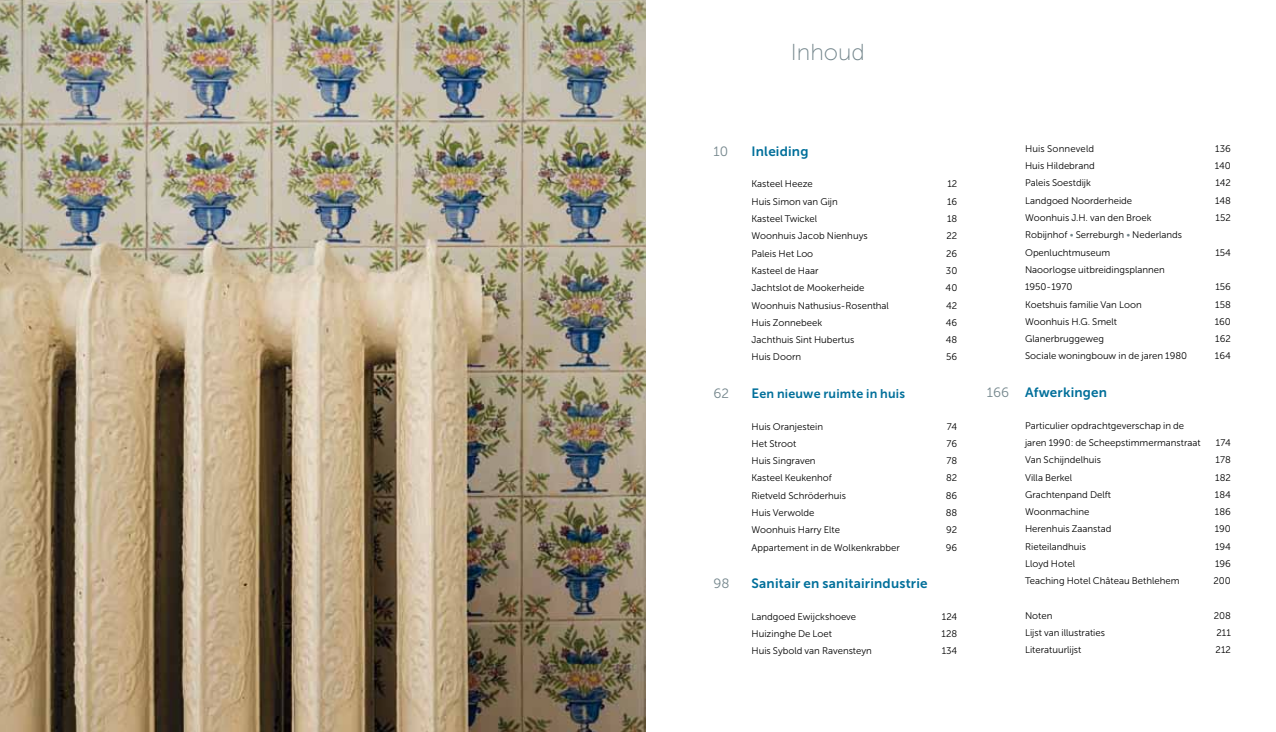
<style>
.page{position:relative;width:1276px;height:732px;background:#fff}
.page>*{position:absolute;margin:0;border:0;box-sizing:border-box;transform-origin:0 0}
.t1{font:23.1px "Museo Sans 100";color:#74868c}
.t2{font:13.5px "Museo Sans 700";letter-spacing:.015em;color:#006f9a}
.t3{font:13.5px "Museo Sans 300";color:#74868c}
.t4{font:12.45px "Museo Sans 700";letter-spacing:.015em;color:#006f9a}
.t5{font:9.6px/17.2px "Museo Sans 300";color:#000}
.s1{font-size:13.5px}
.s2{color:#74868c}
.s3{font-family:"Museo Sans 300";color:#74868c}
</style>
<div class="page">
<img style="left:0;top:0;width:645px;height:731px">
<h1 class="t1" style="left:791px;top:40px;width:76px">Inhoud</h1>
<h2 class="t3" style="left:713px;top:144px;width:16px">10</h2>
<h2 class="t2" style="left:751px;top:143px;width:59px">Inleiding</h2>
<p class="t5" style="left:751px;top:175px;width:63px">Kasteel Heeze</p>
<p class="t5" style="left:947px;top:175px;width:11px">12</p>
<p class="t5" style="left:751px;top:193px;width:88px">Huis Simon van Gijn</p>
<p class="t5" style="left:947px;top:193px;width:12px">16</p>
<p class="t5" style="left:751px;top:210px;width:67px">Kasteel Twickel</p>
<p class="t5" style="left:947px;top:210px;width:12px">18</p>
<p class="t5" style="left:751px;top:227px;width:118px">Woonhuis Jacob Nienhuys</p>
<p class="t5" style="left:946px;top:227px;width:12px">22</p>
<p class="t5" style="left:751px;top:245px;width:63px">Paleis Het Loo</p>
<p class="t5" style="left:946px;top:245px;width:13px">26</p>
<p class="t5" style="left:751px;top:262px;width:69px">Kasteel de Haar</p>
<p class="t5" style="left:946px;top:262px;width:13px">30</p>
<p class="t5" style="left:751px;top:279px;width:115px">Jachtslot de Mookerheide</p>
<p class="t5" style="left:945px;top:279px;width:13px">40</p>
<p class="t5" style="left:751px;top:296px;width:139px">Woonhuis Nathusius-Rosenthal</p>
<p class="t5" style="left:946px;top:296px;width:13px">42</p>
<p class="t5" style="left:751px;top:314px;width:72px">Huis Zonnebeek</p>
<p class="t5" style="left:946px;top:314px;width:13px">46</p>
<p class="t5" style="left:751px;top:331px;width:104px">Jachthuis Sint Hubertus</p>
<p class="t5" style="left:946px;top:331px;width:13px">48</p>
<p class="t5" style="left:751px;top:348px;width:51px">Huis Doorn</p>
<p class="t5" style="left:946px;top:348px;width:13px">56</p>
<h2 class="t3" style="left:713px;top:386px;width:17px">62</h2>
<p class="t4" style="left:751px;top:386px;width:155px"><span class="s1">E</span>en nieuwe ruimte in huis</p>
<p class="t5" style="left:751px;top:417px;width:73px">Huis Oranjestein</p>
<p class="t5" style="left:947px;top:417px;width:12px">74</p>
<p class="t5" style="left:751px;top:435px;width:46px">Het Stroot</p>
<p class="t5" style="left:946px;top:435px;width:12px">76</p>
<p class="t5" style="left:751px;top:452px;width:66px">Huis Singraven</p>
<p class="t5" style="left:946px;top:452px;width:12px">78</p>
<p class="t5" style="left:751px;top:469px;width:82px">Kasteel Keukenhof</p>
<p class="t5" style="left:946px;top:469px;width:13px">82</p>
<p class="t5" style="left:751px;top:486px;width:96px">Rietveld Schröderhuis</p>
<p class="t5" style="left:946px;top:486px;width:13px">86</p>
<p class="t5" style="left:751px;top:504px;width:64px">Huis Verwolde</p>
<p class="t5" style="left:945px;top:504px;width:13px">88</p>
<p class="t5" style="left:751px;top:521px;width:90px">Woonhuis Harry Elte</p>
<p class="t5" style="left:946px;top:521px;width:13px">92</p>
<p class="t5" style="left:751px;top:538px;width:150px">Appartement in de Wolkenkrabber</p>
<p class="t5" style="left:946px;top:538px;width:13px">96</p>
<h2 class="t3" style="left:713px;top:576px;width:18px">98</h2>
<h2 class="t2" style="left:751px;top:575px;width:178px">Sanitair en sanitairindustrie</h2>
<p class="t5" style="left:751px;top:607px;width:106px">Landgoed Ewijckshoeve</p>
<p class="t5" style="left:942px;top:607px;width:17px">124</p>
<p class="t5" style="left:751px;top:625px;width:82px">Huizinghe De Loet</p>
<p class="t5" style="left:941px;top:625px;width:17px">128</p>
<p class="t5" style="left:751px;top:642px;width:122px">Huis Sybold van Ravensteyn</p>
<p class="t5" style="left:941px;top:642px;width:17px">134</p>
<p class="t5" style="left:1025px;top:140px;width:71px">Huis Sonneveld</p>
<p class="t5" style="left:1215px;top:140px;width:17px">136</p>
<p class="t5" style="left:1025px;top:157px;width:71px">Huis Hildebrand</p>
<p class="t5" style="left:1214px;top:157px;width:18px">140</p>
<p class="t5" style="left:1025px;top:174px;width:67px">Paleis Soestdijk</p>
<p class="t5" style="left:1215px;top:174px;width:17px">142</p>
<p class="t5" style="left:1025px;top:192px;width:109px">Landgoed Noorderheide</p>
<p class="t5" style="left:1215px;top:192px;width:17px">148</p>
<p class="t5" style="left:1025px;top:209px;width:128px">Woonhuis J.H. van den Broek</p>
<p class="t5" style="left:1215px;top:209px;width:17px">152</p>
<p class="t5" style="left:1025px;top:226px;width:159px">Robijnhof <span class="s2">•</span> Serreburgh <span class="s2">•</span> Nederlands<br>Openluchtmuseum</p>
<p class="t5" style="left:1215px;top:244px;width:17px">154</p>
<p class="t5" style="left:1025px;top:261px;width:141px">Naoorlogse uitbreidingsplannen<br>1950-1970</p>
<p class="t5" style="left:1215px;top:278px;width:17px">156</p>
<p class="t5" style="left:1025px;top:295px;width:118px">Koetshuis familie Van Loon</p>
<p class="t5" style="left:1215px;top:295px;width:17px">158</p>
<p class="t5" style="left:1025px;top:313px;width:93px">Woonhuis H.G. Smelt</p>
<p class="t5" style="left:1214px;top:313px;width:18px">160</p>
<p class="t5" style="left:1025px;top:330px;width:80px">Glanerbruggeweg</p>
<p class="t5" style="left:1215px;top:330px;width:17px">162</p>
<p class="t5" style="left:1025px;top:347px;width:164px">Sociale woningbouw in de jaren 1980</p>
<p class="t5" style="left:1215px;top:347px;width:17px">164</p>
<h2 class="t2" style="left:987px;top:384px;width:122px"><span class="s3">166</span> Afwerkingen</h2>
<p class="t5" style="left:1025px;top:416px;width:177px">Particulier opdrachtgeverschap in de jaren 1990: de Scheepstimmermanstraat</p>
<p class="t5" style="left:1216px;top:434px;width:16px">174</p>
<p class="t5" style="left:1025px;top:451px;width:77px">Van Schijndelhuis</p>
<p class="t5" style="left:1215px;top:451px;width:17px">178</p>
<p class="t5" style="left:1025px;top:468px;width:49px">Villa Berkel</p>
<p class="t5" style="left:1215px;top:468px;width:17px">182</p>
<p class="t5" style="left:1025px;top:486px;width:88px">Grachtenpand Delft</p>
<p class="t5" style="left:1215px;top:486px;width:17px">184</p>
<p class="t5" style="left:1025px;top:503px;width:66px">Woonmachine</p>
<p class="t5" style="left:1215px;top:503px;width:17px">186</p>
<p class="t5" style="left:1025px;top:520px;width:88px">Herenhuis Zaanstad</p>
<p class="t5" style="left:1214px;top:520px;width:18px">190</p>
<p class="t5" style="left:1025px;top:537px;width:62px">Rieteilandhuis</p>
<p class="t5" style="left:1215px;top:537px;width:17px">194</p>
<p class="t5" style="left:1025px;top:555px;width:51px">Lloyd Hotel</p>
<p class="t5" style="left:1215px;top:555px;width:17px">196</p>
<p class="t5" style="left:1025px;top:572px;width:156px">Teaching Hotel Château Bethlehem</p>
<p class="t5" style="left:1213px;top:572px;width:19px">200</p>
<p class="t5" style="left:1025px;top:606px;width:29px">Noten</p>
<p class="t5" style="left:1213px;top:606px;width:19px">208</p>
<p class="t5" style="left:1025px;top:624px;width:81px">Lijst van illustraties</p>
<p class="t5" style="left:1216px;top:624px;width:16px">211</p>
<p class="t5" style="left:1025px;top:641px;width:58px">Literatuurlijst</p>
<p class="t5" style="left:1215px;top:641px;width:17px">212</p>
</div>
